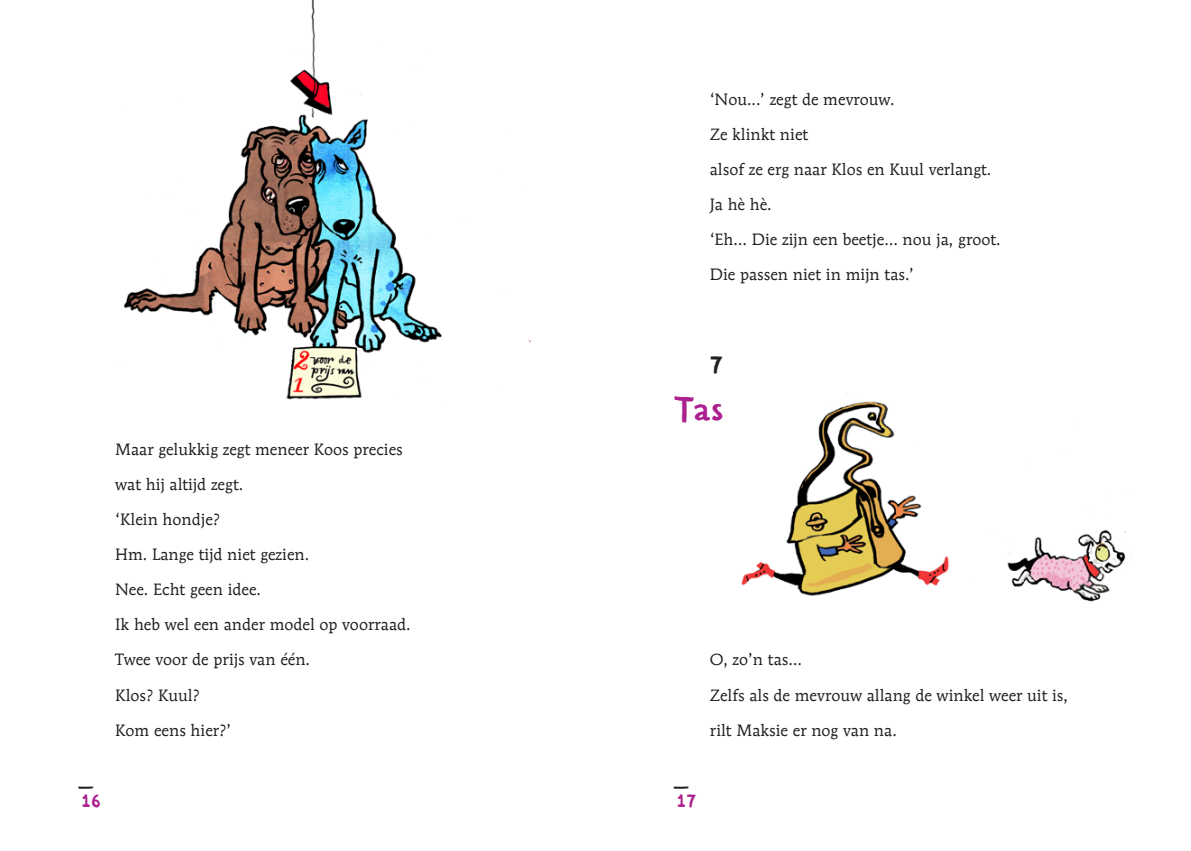
<style>
.page{position:relative;width:1191px;height:851px;background:#fff}
.page>*{position:absolute;margin:0;border:0;box-sizing:border-box;transform-origin:0 0}
.t1{font:37.5px "Handy Sans";color:#ab208e}
.t2{font:25px "Handy Sans";color:#231f20}
.t3{font:18.75px "Handy Sans";color:#ab208e}
.t4{font:18.75px "Handy Sans";color:#231f20;scale:1.5 1}
.t5{font:16.25px/35px "Mendoza Roman";color:#231f20}
</style>
<div class="page">
<img style="left:124px;top:0;width:407px;height:400px">
<img style="left:741px;top:393px;width:385px;height:209px">
<p class="t5" style="left:115px;top:432px;width:297px">Maar gelukkig zegt meneer Koos precies wat hij altijd zegt.<br>‘Klein hondje?<br>Hm. Lange tijd niet gezien.<br>Nee. Echt geen idee.<br>Ik heb wel een ander model op voorraad.<br>Twee voor de prijs van één.<br>Klos? Kuul?<br>Kom eens hier?’</p>
<p class="t4" style="left:80px;top:766px;width:10px">_</p>
<p class="t3" style="left:81px;top:789px;width:21px">16</p>
<p class="t5" style="left:710px;top:82px;width:292px">‘Nou...’ zegt de mevrouw.<br>Ze klinkt niet<br>alsof ze erg naar Klos en Kuul verlangt.<br>Ja hè hè.<br>‘Eh… Die zijn een beetje… nou ja, groot.<br>Die passen niet in mijn tas.’</p>
<h2 class="t2" style="left:710px;top:349px;width:15px">7</h2>
<h1 class="t1" style="left:674px;top:384px;width:51px">Tas</h1>
<p class="t5" style="left:710px;top:642px;width:360px">O, zo’n tas…<br>Zelfs als de mevrouw allang de winkel weer uit is, rilt Maksie er nog van na.</p>
<p class="t4" style="left:675px;top:766px;width:10px">_</p>
<p class="t3" style="left:676px;top:789px;width:21px">17</p>
</div>
